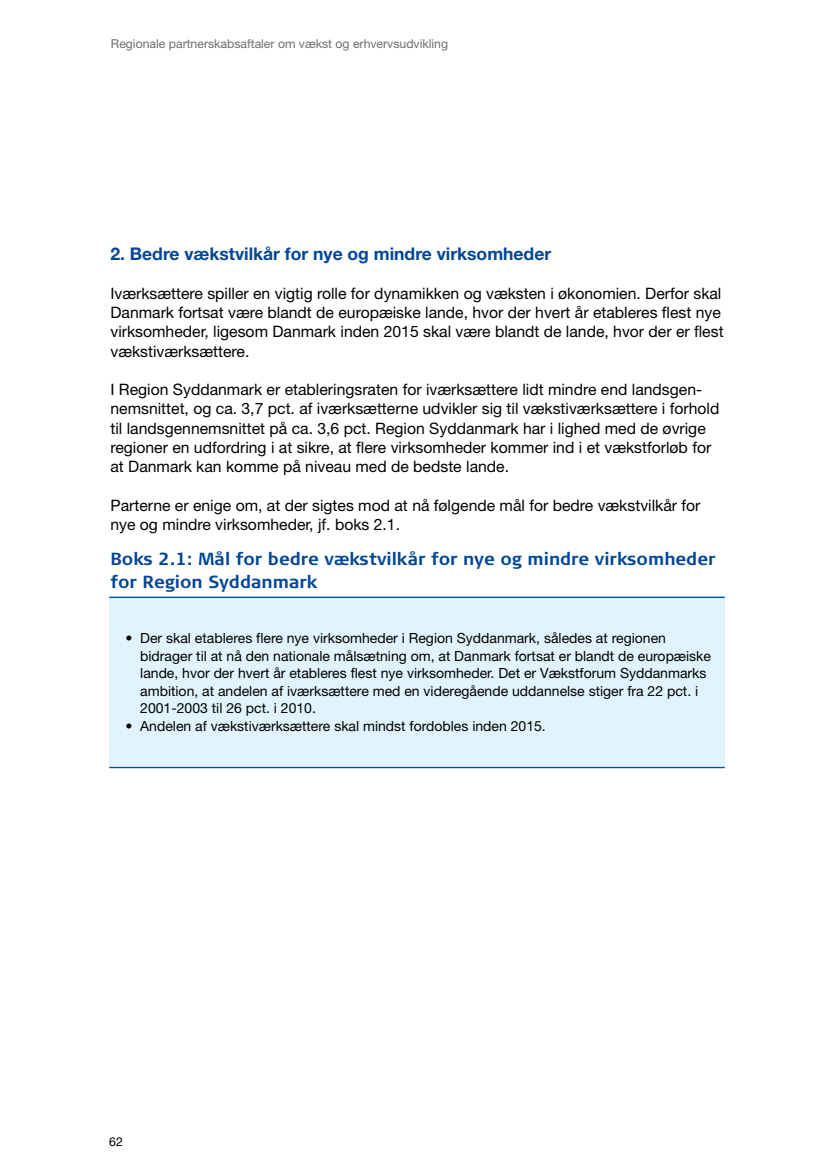
<style>
.page{position:relative;width:834px;height:1176px;background:#fff}
.page>*{position:absolute;margin:0;border:0;box-sizing:border-box;transform-origin:0 0}
.t1{font:700 17.5px/22.8px "Signa Column";color:#034694}
.t2{font:700 17.5px "Helvetica Neue";color:#034694}
.t3{font:15.75px/19.2px "Helvetica Neue";color:#000}
.t4{font:14px/17.5px "Helvetica Neue";color:#000}
.t5{font:12.25px "Helvetica Neue";color:#6d6f71}
.t6{font:12.25px "Helvetica Neue";color:#000}
</style>
<div class="page">
<div style="left:109px;top:597px;width:615px;height:171px;background:#e1f4fd"></div>
<hr style="left:109px;top:597px;width:615px;height:1px;background:#004fa3">
<hr style="left:109px;top:767px;width:615px;height:1px;background:#004fa3">
<p class="t5" style="left:111px;top:37px;width:338px">Regionale partnerskabsaftaler om vækst og erhvervsudvikling</p>
<p class="t2" style="left:110px;top:243px;width:442px">2. Bedre vækstvilkår for nye og mindre virksomheder</p>
<p class="t3" style="left:110px;top:283px;width:614px">Iværksættere spiller en vigtig rolle for dynamikken og væksten i økonomien. Derfor skal Danmark fortsat være blandt de europæiske lande, hvor der hvert år etableres flest nye virksomheder, ligesom Danmark inden 2015 skal være blandt de lande, hvor der er flest vækstiværksættere.</p>
<p class="t3" style="left:110px;top:379px;width:610px">I Region Syddanmark er etableringsraten for iværksættere lidt mindre end landsgen&shy;nemsnittet, og ca. 3,7 pct. af iværksætterne udvikler sig til vækstiværksættere i forhold til landsgennemsnittet på ca. 3,6 pct. Region Syddanmark har i lighed med de øvrige regioner en udfordring i at sikre, at flere virksomheder kommer ind i et vækstforløb for at Danmark kan komme på niveau med de bedste lande.</p>
<p class="t3" style="left:110px;top:495px;width:591px">Parterne er enige om, at der sigtes mod at nå følgende mål for bedre vækstvilkår for nye og mindre virksomheder, jf. boks 2.1.</p>
<p class="t1" style="left:110px;top:548px;width:606px">Boks 2.1: Mål for bedre vækstvilkår for nye og mindre virksomheder for Region Syddanmark</p>
<p class="t4" style="left:140px;top:629px;width:572px;text-indent:-15px">• Der skal etableres flere nye virksomheder i Region Syddanmark, således at regionen bidrager til at nå den nationale målsætning om, at Danmark fortsat er blandt de europæiske lande, hvor der hvert år etableres flest nye virksomheder. Det er Vækstforum Syddanmarks ambition, at andelen af iværksættere med en videregående uddannelse stiger fra 22 pct. i 2001-2003 til 26 pct. i 2010.</p>
<p class="t4" style="left:125px;top:717px;width:422px">• Andelen af vækstiværksættere skal mindst fordobles inden 2015.</p>
<p class="t6" style="left:109px;top:1134px;width:15px">62</p>
</div>
